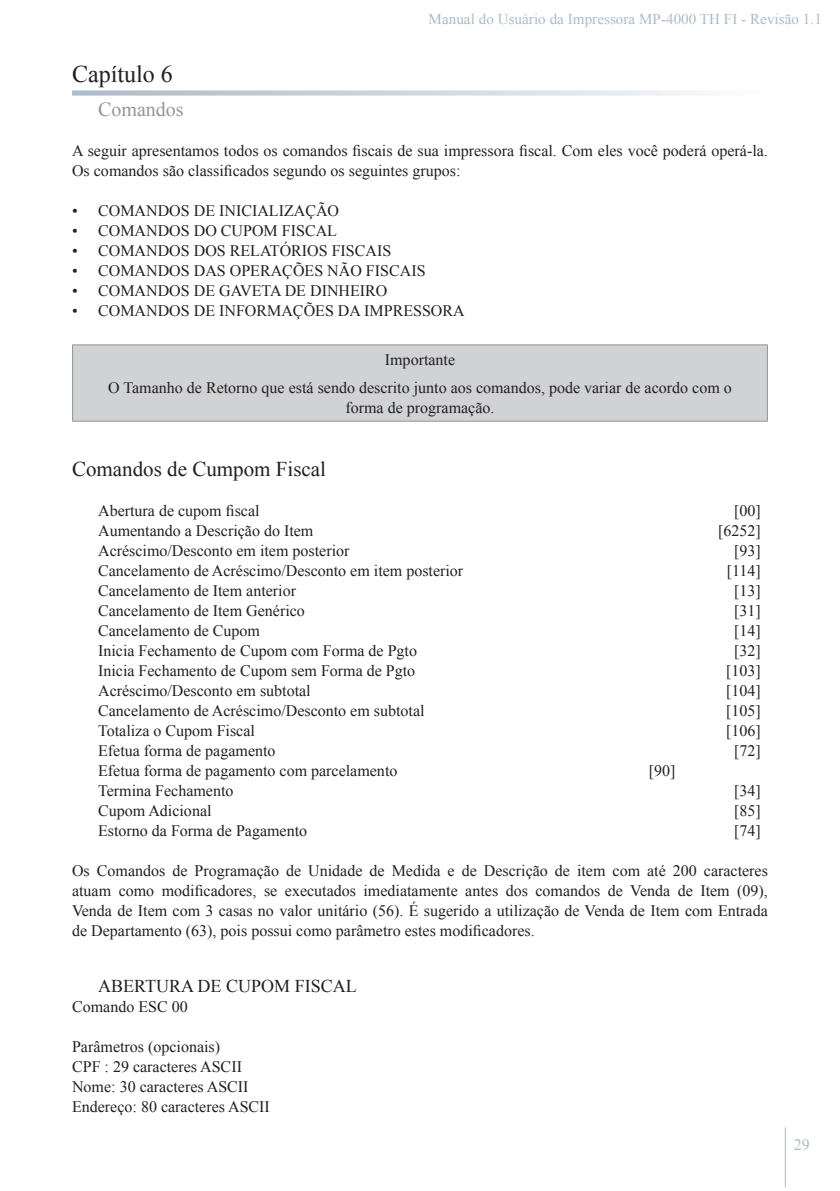
<style>
.page{position:relative;width:840px;height:1191px;background:#fff}
.page>*{position:absolute;margin:0;border:0;box-sizing:border-box;transform-origin:0 0}
.t1{font:24px "Times New Roman";color:#221f1f}
.t2{font:21px "Times New Roman";color:#221f1f}
.t3{font:20px "Times New Roman";color:#939597}
.t4{font:18px "Times New Roman";color:#221f1f}
.t5{font:16px/20px "Times New Roman";color:#221f1f}
.t6{font:16px "Times New Roman";color:#acbbc9}
.t7{font:15px "Times New Roman";letter-spacing:.005em;color:#acbbc9}
</style>
<div class="page">
<hr style="left:784px;top:1127px;width:1px;height:60px;background:#acbbc9">
<div style="left:73px;top:345px;width:693px;height:76px;background:#d1d2d4"></div>
<hr style="left:72px;top:344px;width:695px;height:1px;background:#939597">
<svg style="left:72px;top:345px;width:1px;height:28px"></svg>
<svg style="left:766px;top:345px;width:1px;height:28px"></svg>
<hr style="left:72px;top:373px;width:1px;height:48px;background:#939597">
<hr style="left:766px;top:373px;width:1px;height:48px;background:#939597">
<hr style="left:72px;top:421px;width:695px;height:1px;background:#939597">
<p class="t7" style="left:428px;top:13px;width:394px">Manual do Usuário da Impressora MP-4000 TH FI - Revisão 1.1</p>
<h1 class="t1" style="left:72px;top:58px;width:102px">Capítulo 6</h1>
<p class="t3" style="left:98px;top:102px;width:87px">Comandos</p>
<p class="t5" style="left:72px;top:141px;width:697px">A seguir apresentamos todos os comandos fiscais de sua impressora fiscal. Com eles você poderá operá-la.<br>Os comandos são classificados segundo os seguintes grupos:</p>
<p class="t5" style="left:72px;top:201px;width:268px">• COMANDOS DE INICIALIZAÇÃO</p>
<p class="t5" style="left:72px;top:221px;width:266px">• COMANDOS DO CUPOM FISCAL</p>
<p class="t5" style="left:72px;top:241px;width:320px">• COMANDOS DOS RELATÓRIOS FISCAIS</p>
<p class="t5" style="left:72px;top:261px;width:355px">• COMANDOS DAS OPERAÇÕES NÃO FISCAIS</p>
<p class="t5" style="left:72px;top:281px;width:317px">• COMANDOS DE GAVETA DE DINHEIRO</p>
<p class="t5" style="left:72px;top:301px;width:394px">• COMANDOS DE INFORMAÇÕES DA IMPRESSORA</p>
<p class="t5" style="left:108px;top:347px;width:624px;line-height:28.2px;text-align:center">Importante<br>O Tamanho de Retorno que está sendo descrito junto aos comandos, pode variar de acordo com o</p>
<p class="t5" style="left:345px;top:399px;width:150px">forma de programação.</p>
<h2 class="t2" style="left:72px;top:461px;width:255px">Comandos de Cumpom Fiscal</h2>
<p class="t5" style="left:98px;top:500px;width:163px">Abertura de cupom fiscal</p>
<p class="t5" style="left:733px;top:500px;width:28px">[00]</p>
<p class="t5" style="left:98px;top:520px;width:217px">Aumentando a Descrição do Item</p>
<p class="t5" style="left:717px;top:520px;width:44px">[6252]</p>
<p class="t5" style="left:98px;top:540px;width:253px">Acréscimo/Desconto em item posterior</p>
<p class="t5" style="left:733px;top:540px;width:28px">[93]</p>
<p class="t5" style="left:98px;top:560px;width:366px">Cancelamento de Acréscimo/Desconto em item posterior</p>
<p class="t5" style="left:726px;top:560px;width:36px">[114]</p>
<p class="t5" style="left:98px;top:580px;width:199px">Cancelamento de Item anterior</p>
<p class="t5" style="left:733px;top:580px;width:28px">[13]</p>
<p class="t5" style="left:98px;top:600px;width:208px">Cancelamento de Item Genérico</p>
<p class="t5" style="left:733px;top:600px;width:28px">[31]</p>
<p class="t5" style="left:98px;top:620px;width:163px">Cancelamento de Cupom</p>
<p class="t5" style="left:733px;top:620px;width:28px">[14]</p>
<p class="t5" style="left:98px;top:640px;width:320px">Inicia Fechamento de Cupom com Forma de Pgto</p>
<p class="t5" style="left:733px;top:640px;width:28px">[32]</p>
<p class="t5" style="left:98px;top:660px;width:318px">Inicia Fechamento de Cupom sem Forma de Pgto</p>
<p class="t5" style="left:725px;top:660px;width:36px">[103]</p>
<p class="t5" style="left:98px;top:680px;width:214px">Acréscimo/Desconto em subtotal</p>
<p class="t5" style="left:725px;top:680px;width:36px">[104]</p>
<p class="t5" style="left:98px;top:700px;width:328px">Cancelamento de Acréscimo/Desconto em subtotal</p>
<p class="t5" style="left:725px;top:700px;width:36px">[105]</p>
<p class="t5" style="left:98px;top:720px;width:158px">Totaliza o Cupom Fiscal</p>
<p class="t5" style="left:725px;top:720px;width:36px">[106]</p>
<p class="t5" style="left:98px;top:740px;width:179px">Efetua forma de pagamento</p>
<p class="t5" style="left:733px;top:740px;width:28px">[72]</p>
<p class="t5" style="left:98px;top:760px;width:301px">Efetua forma de pagamento com parcelamento</p>
<p class="t5" style="left:648px;top:760px;width:28px">[90]</p>
<p class="t5" style="left:98px;top:780px;width:137px">Termina Fechamento</p>
<p class="t5" style="left:733px;top:780px;width:28px">[34]</p>
<p class="t5" style="left:98px;top:800px;width:115px">Cupom Adicional</p>
<p class="t5" style="left:733px;top:800px;width:28px">[85]</p>
<p class="t5" style="left:98px;top:820px;width:210px">Estorno da Forma de Pagamento</p>
<p class="t5" style="left:733px;top:820px;width:28px">[74]</p>
<p class="t5" style="left:72px;top:862px;width:697px;text-align:justify">Os Comandos de Programação de Unidade de Medida e de Descrição de item com até 200 caracteres atuam como modificadores, se executados imediatamente antes dos comandos de Venda de Item (09), Venda de Item com 3 casas no valor unitário (56). É sugerido a utilização de Venda de Item com Entrada de Departamento (63), pois possui como parâmetro estes modificadores.</p>
<p class="t4" style="left:98px;top:979px;width:260px">ABERTURA DE CUPOM FISCAL</p>
<p class="t5" style="left:72px;top:998px;width:117px">Comando ESC 00</p>
<p class="t5" style="left:72px;top:1038px;width:199px">Parâmetros (opcionais)<br>CPF : 29 caracteres ASCII<br>Nome: 30 caracteres ASCII<br>Endereço: 80 caracteres ASCII</p>
<p class="t6" style="left:793px;top:1133px;width:17px">29</p>
</div>
